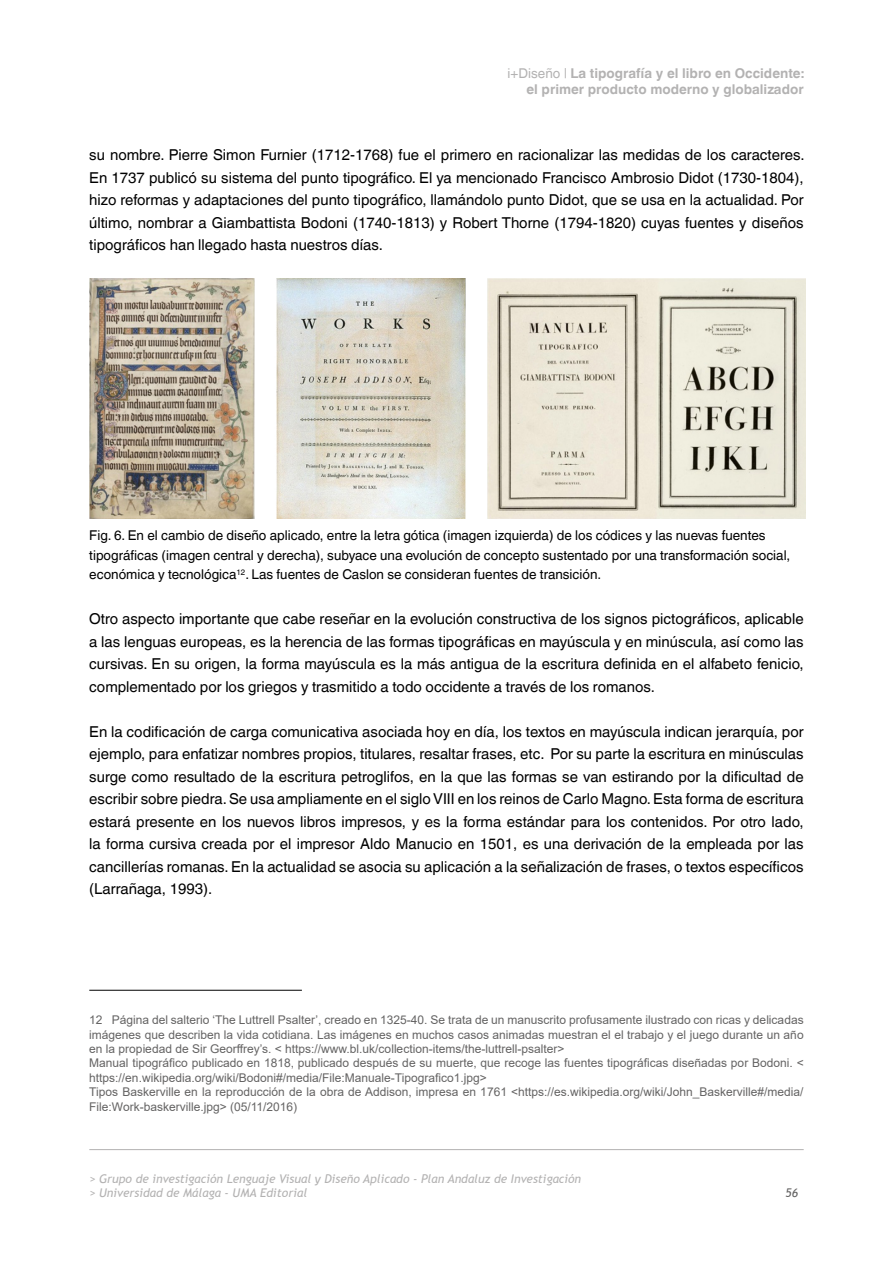
<style>
.page{position:relative;width:893px;height:1263px;background:#fff}
.page>*{position:absolute;margin:0;border:0;box-sizing:border-box;transform-origin:0 0}
.t1{font:15px/22.5px "Helvetica World";color:#000;text-align:justify}
.t2{font:13.5px/19.5px "Helvetica World";color:#000}
.t3{font:700 13.5px/16.2px "Helvetica World";color:#b3b2b2;text-align:right}
.t4{font:12px/14.4px "Arial";color:#646363}
.t5{font:italic 12px/14.4px "Trebuchet MS";color:#b3b2b2}
.t6{font:italic 12px "Trebuchet MS";color:#646363}
.s1{font-weight:400}
</style>
<div class="page">
<hr style="left:89px;top:1149px;width:715px;height:1px;background:#b3b2b2">
<img style="left:89px;top:279px;width:716px;height:240px">
<hr style="left:89px;top:990px;width:213px;height:1px;background:#000">
<p class="t3" style="left:508px;top:65px;width:298px"><span class="s1">i+Diseño |</span> La tipografía y el libro en Occidente: el primer producto moderno y globalizador</p>
<p class="t1" style="left:89px;top:144px;width:717px">su nombre. Pierre Simon Furnier (1712-1768) fue el primero en racionalizar las medidas de los caracteres.<br>En 1737 publicó su sistema del punto tipográfico. El ya mencionado Francisco Ambrosio Didot (1730-1804), hizo reformas y adaptaciones del punto tipográfico, llamándolo punto Didot, que se usa en la actualidad. Por último, nombrar a Giambattista Bodoni (1740-1813) y Robert Thorne (1794-1820) cuyas fuentes y diseños tipográficos han llegado hasta nuestros días.</p>
<p class="t2" style="left:89px;top:526px;width:703px">Fig. 6. En el cambio de diseño aplicado, entre la letra gótica (imagen izquierda) de los códices y las nuevas fuentes tipográficas (imagen central y derecha), subyace una evolución de concepto sustentado por una transformación social, económica y tecnológica<sup>12</sup>. Las fuentes de Caslon se consideran fuentes de transición.</p>
<p class="t1" style="left:89px;top:608px;width:716px">Otro aspecto importante que cabe reseñar en la evolución constructiva de los signos pictográficos, aplicable a las lenguas europeas, es la herencia de las formas tipográficas en mayúscula y en minúscula, así como las cursivas. En su origen, la forma mayúscula es la más antigua de la escritura definida en el alfabeto fenicio, complementado por los griegos y trasmitido a todo occidente a través de los romanos.</p>
<p class="t1" style="left:89px;top:720px;width:716px">En la codificación de carga comunicativa asociada hoy en día, los textos en mayúscula indican jerarquía, por ejemplo, para enfatizar nombres propios, titulares, resaltar frases, etc. Por su parte la escritura en minúsculas surge como resultado de la escritura petroglifos, en la que las formas se van estirando por la dificultad de escribir sobre piedra. Se usa ampliamente en el siglo VIII en los reinos de Carlo Magno. Esta forma de escritura estará presente en los nuevos libros impresos, y es la forma estándar para los contenidos. Por otro lado, la forma cursiva creada por el impresor Aldo Manucio en 1501, es una derivación de la empleada por las cancillerías romanas. En la actualidad se asocia su aplicación a la señalización de frases, o textos específicos (Larrañaga, 1993).</p>
<p class="t4" style="left:89px;top:1013px;width:716px">12 Página del salterio ‘The Luttrell Psalter’, creado en 1325-40. Se trata de un manuscrito profusamente ilustrado con ricas y delicadas imágenes que describen la vida cotidiana. Las imágenes en muchos casos animadas muestran el el trabajo y el juego durante un año en la propiedad de Sir Georffrey’s. &lt; https://www.bl.uk/collection-items/the-luttrell-psalter&gt;<br>Manual tipográfico publicado en 1818, publicado después de su muerte, que recoge las fuentes tipográficas diseñadas por Bodoni. &lt; https://en.wikipedia.org/wiki/Bodoni#/media/File:Manuale-Tipografico1.jpg&gt;<br>Tipos Baskerville en la reproducción de la obra de Addison, impresa en 1761 &lt;https://es.wikipedia.org/wiki/John_Baskerville#/media/ File:Work-baskerville.jpg&gt; (05/11/2016)</p>
<p class="t5" style="left:89px;top:1171px;width:493px">&gt; Grupo de investigación Lenguaje Visual y Diseño Aplicado - Plan Andaluz de Investigación &gt; Universidad de Málaga - UMA Editorial</p>
<p class="t6" style="left:785px;top:1186px;width:14px">56</p>
</div>
